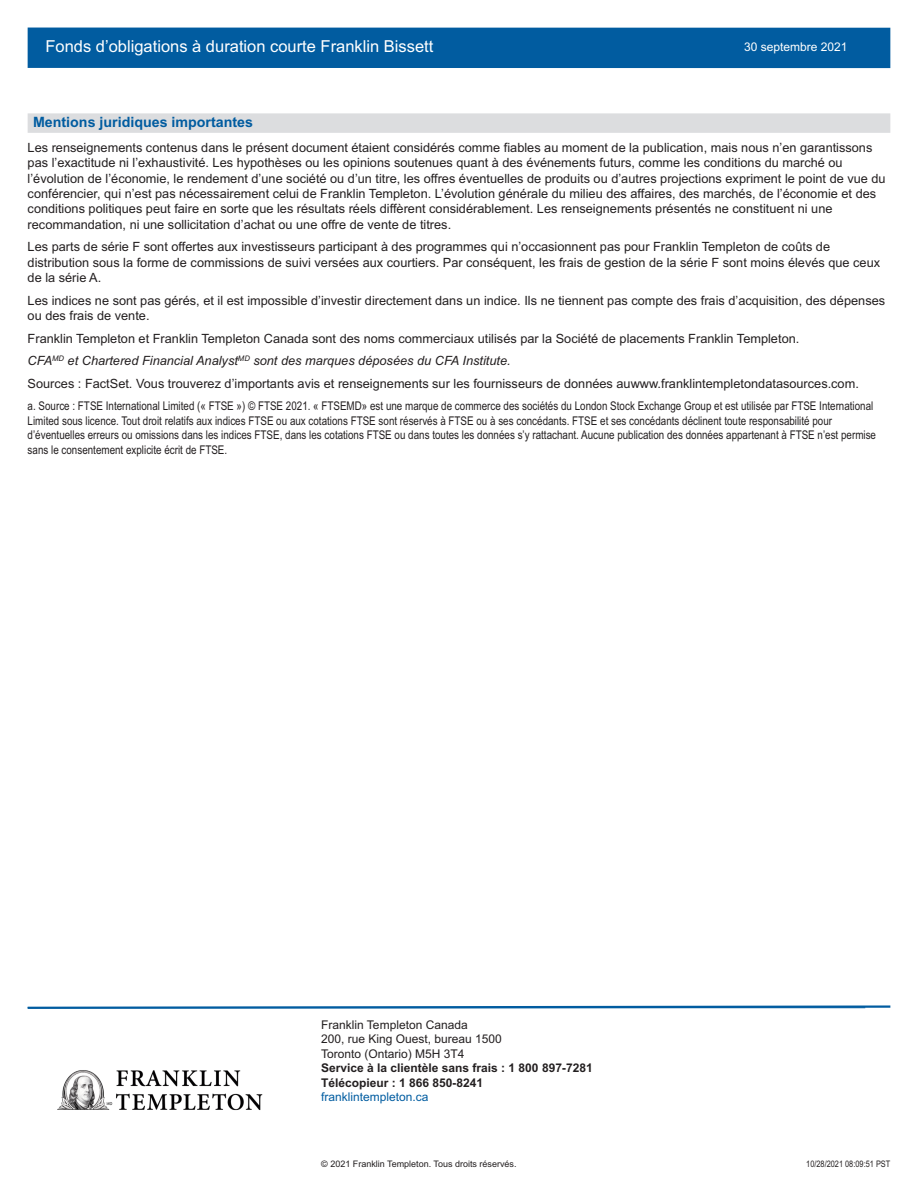
<style>
.page{position:relative;width:918px;height:1188px;background:#fff}
.page>*{position:absolute;margin:0;border:0;box-sizing:border-box;transform-origin:0 0}
.t1{font:16.5px "Arial";color:#fff}
.t2{font:700 14.25px "Arial";color:#015ca0}
.t3{font:12.75px/15.3px "Arial";color:#231f20}
.t4{font:italic 12.75px "Arial";color:#231f20}
.t5{font:12px/14.4px "Arial Narrow";color:#231f20}
.t6{font:12px "Arial";color:#231f20}
.t7{font:700 12px "Arial";color:#231f20}
.t8{font:12px "Arial";color:#015ca0}
.t9{font:12px "Arial";color:#fff}
.t10{font:9px "Arial";color:#231f20}
.t11{font:9px "Arial Narrow";color:#231f20}
</style>
<div class="page">
<div style="left:28px;top:28px;width:862px;height:40px;background:#015ca0"></div>
<div style="left:28px;top:113px;width:862px;height:20px;background:#dcdddf"></div>
<svg style="left:27px;top:1005px;width:864px;height:4px"></svg>
<img style="left:57px;top:1070px;width:206px;height:41px">
<p class="t1" style="left:45px;top:40px;width:389px">Fonds d’obligations à duration courte Franklin Bissett</p>
<p class="t9" style="left:744px;top:42px;width:105px">30 septembre 2021</p>
<p class="t2" style="left:33px;top:117px;width:222px">Mentions juridiques importantes</p>
<p class="t3" style="left:28px;top:141px;width:860px">Les renseignements contenus dans le présent document étaient considérés comme fiables au moment de la publication, mais nous n’en garantissons pas l’exactitude ni l’exhaustivité. Les hypothèses ou les opinions soutenues quant à des événements futurs, comme les conditions du marché ou l’évolution de l’économie, le rendement d’une société ou d’un titre, les offres éventuelles de produits ou d’autres projections expriment le point de vue du conférencier, qui n’est pas nécessairement celui de Franklin Templeton. L’évolution générale du milieu des affaires, des marchés, de l’économie et des conditions politiques peut faire en sorte que les résultats réels diffèrent considérablement. Les renseignements présentés ne constituent ni une recommandation, ni une sollicitation d’achat ou une offre de vente de titres.</p>
<p class="t3" style="left:28px;top:240px;width:854px">Les parts de série F sont offertes aux investisseurs participant à des programmes qui n’occasionnent pas pour Franklin Templeton de coûts de distribution sous la forme de commissions de suivi versées aux courtiers. Par conséquent, les frais de gestion de la série F sont moins élevés que ceux de la série A.</p>
<p class="t3" style="left:28px;top:294px;width:859px">Les indices ne sont pas gérés, et il est impossible d’investir directement dans un indice. Ils ne tiennent pas compte des frais d’acquisition, des dépenses ou des frais de vente.</p>
<p class="t3" style="left:28px;top:332px;width:773px">Franklin Templeton et Franklin Templeton Canada sont des noms commerciaux utilisés par la Société de placements Franklin Templeton.</p>
<p class="t4" style="left:28px;top:354px;width:485px">CFA<sup>MD</sup> et Chartered Financial Analyst<sup>MD</sup> sont des marques déposées du CFA Institute.</p>
<p class="t3" style="left:28px;top:377px;width:833px">Sources : FactSet. Vous trouverez d’importants avis et renseignements sur les fournisseurs de données auwww.franklintempletondatasources.com.</p>
<p class="t5" style="left:28px;top:400px;width:850px">a. Source : FTSE International Limited (« FTSE ») © FTSE 2021. « FTSEMD» est une marque de commerce des sociétés du London Stock Exchange Group et est utilisée par FTSE International Limited sous licence. Tout droit relatifs aux indices FTSE ou aux cotations FTSE sont réservés à FTSE ou à ses concédants. FTSE et ses concédants déclinent toute responsabilité pour d’éventuelles erreurs ou omissions dans les indices FTSE, dans les cotations FTSE ou dans toutes les données s’y rattachant. Aucune publication des données appartenant à FTSE n’est permise sans le consentement explicite écrit de FTSE.</p>
<p class="t6" style="left:321px;top:1020px;width:148px">Franklin Templeton Canada</p>
<p class="t6" style="left:321px;top:1035px;width:182px">200, rue King Ouest, bureau 1500</p>
<p class="t6" style="left:321px;top:1049px;width:145px">Toronto (Ontario) M5H 3T4</p>
<p class="t7" style="left:321px;top:1064px;width:273px">Service à la clientèle sans frais : 1 800 897-7281</p>
<p class="t7" style="left:321px;top:1078px;width:164px">Télécopieur : 1 866 850-8241</p>
<p class="t8" style="left:321px;top:1092px;width:109px">franklintempleton.ca</p>
<p class="t10" style="left:321px;top:1161px;width:197px">© 2021 Franklin Templeton. Tous droits réservés.</p>
<p class="t11" style="left:806px;top:1161px;width:86px">10/28/2021 08:09:51 PST</p>
</div>
